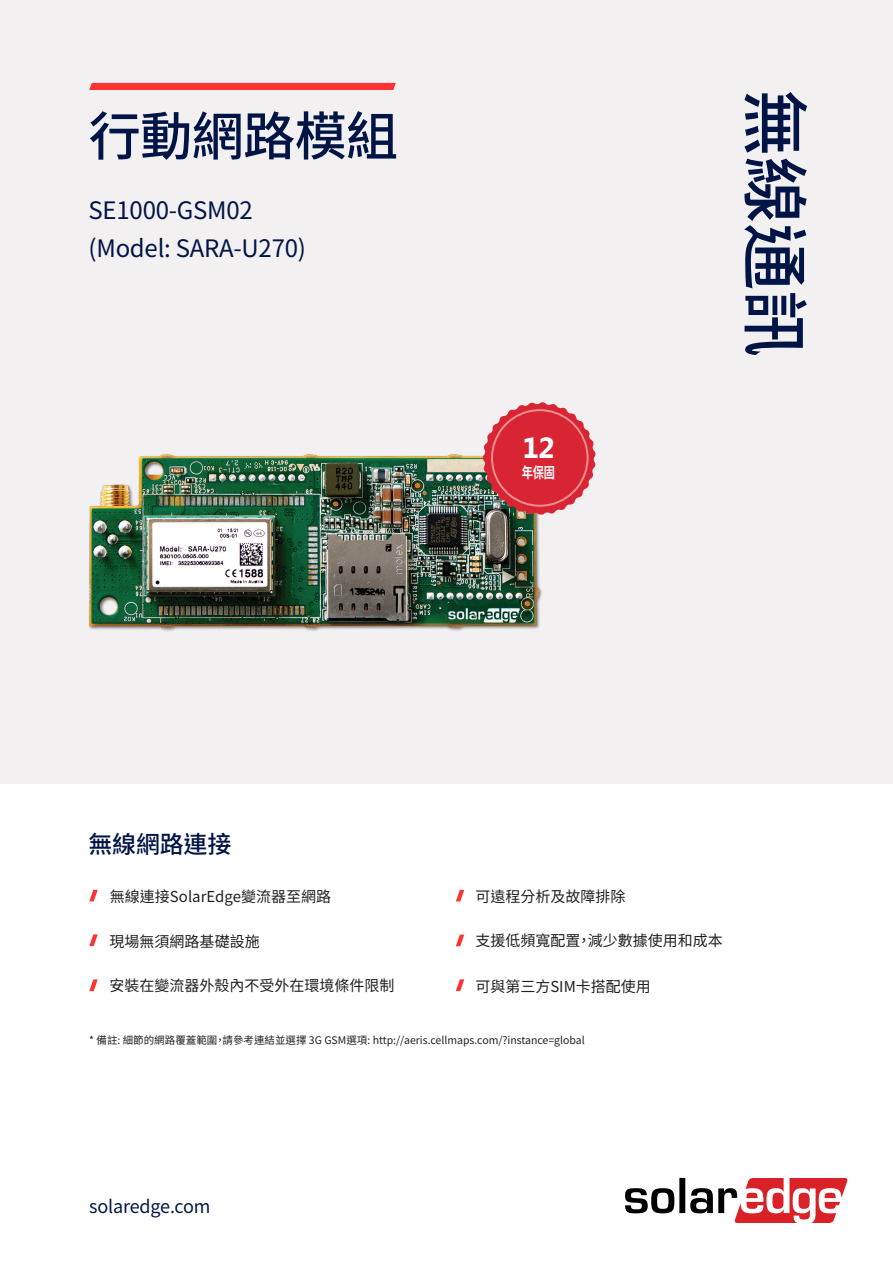
<style>
.page{position:relative;width:893px;height:1263px;background:#fff}
.page>*{position:absolute;margin:0;border:0;box-sizing:border-box;transform-origin:0 0}
.Front_Right_Title{font:500 67.5px "Noto Sans TC";color:#001446}
.Cover_title{font:500 52.5px "Noto Sans TC";letter-spacing:-.02em;color:#001446}
.t1{font:700 28.95px "Segoe UI";color:#fff}
.Cover_sub_title{font:24px "Noto Sans TC";letter-spacing:-.01em;color:#001446}
.Blue_Title_Benefits{font:500 24px "Noto Sans TC";letter-spacing:-.01em;color:#001446}
.SolarEdge_Site{font:18px "Noto Sans TC";letter-spacing:-.01em;color:#001945}
.Benefits_Style_Text{font:15px "Noto Sans TC";color:#231f20}
.t2{font:700 15px "Noto Sans TC";color:#fff;scale:.75 1}
.Buttom_text_under_ta{font:10.5px "Noto Sans TC";color:#231f20}
</style>
<div class="page">
<div style="left:0;top:0;width:893px;height:1249px;background:#f3f0f1"></div>
<div style="left:0;top:784px;width:893px;height:479px;background:#fff"></div>
<svg style="left:625px;top:1178px;width:223px;height:45px"></svg>
<div style="left:89px;top:83px;width:307px;height:7px;background:#ff3232"></div>
<svg style="left:89px;top:890px;width:9px;height:11px"></svg>
<svg style="left:456px;top:890px;width:8px;height:11px"></svg>
<svg style="left:456px;top:935px;width:8px;height:11px"></svg>
<svg style="left:456px;top:979px;width:8px;height:12px"></svg>
<svg style="left:89px;top:934px;width:9px;height:12px"></svg>
<svg style="left:89px;top:979px;width:9px;height:12px"></svg>
<img style="left:89px;top:453px;width:453px;height:178px">
<svg style="left:483px;top:402px;width:113px;height:113px"></svg>
<p class="Cover_title" style="left:89px;top:107px;width:311px">行動網路模組</p>
<p class="Cover_sub_title" style="left:89px;top:197px;width:166px">SE1000-GSM02</p>
<p class="Cover_sub_title" style="left:89px;top:235px;width:219px">(Model: SARA U- 270(</p>
<p class="t1" style="left:522px;top:427px;width:34px">12</p>
<p class="t2" style="left:522px;top:464px;width:45px">年保固</p>
<p class="Front_Right_Title" style="left:813px;top:89px;width:269px;rotate:90deg">無線通訊</p>
<p class="Blue_Title_Benefits" style="left:89px;top:831px;width:144px">無線網路連接</p>
<p class="Benefits_Style_Text" style="left:110px;top:888px;width:223px">無線連接SolarEdge變流器至網路</p>
<p class="Benefits_Style_Text" style="left:110px;top:933px;width:152px">現場無須網路基礎設施</p>
<p class="Benefits_Style_Text" style="left:109px;top:977px;width:286px">安裝在變流器外殼內不受外在環境條件限制</p>
<p class="Benefits_Style_Text" style="left:475px;top:888px;width:151px">可遠程分析及故障排除</p>
<p class="Benefits_Style_Text" style="left:475px;top:932px;width:106px">支援低頻寬配置</p>
<p class="Benefits_Style_Text" style="left:475px;top:978px;width:177px">可與第三方SIM卡搭配使用</p>
<p class="Benefits_Style_Text" style="left:588px;top:932px;width:136px">減少數據使用和成本</p>
<p class="Benefits_Style_Text" style="left:577px;top:932px;width:16px">，</p>
<p class="Buttom_text_under_ta" style="left:89px;top:1034px;width:130px">* 備註: 細節的網路覆蓋範圍</p>
<p class="Buttom_text_under_ta" style="left:223px;top:1034px;width:364px">請參考連結並選擇 G3 GSM選項: http://aeris.cellmaps.com ?/ instance=global</p>
<p class="Buttom_text_under_ta" style="left:215px;top:1034px;width:12px">，</p>
<p class="SolarEdge_Site" style="left:89px;top:1196px;width:123px">solaredge.com</p>
</div>
